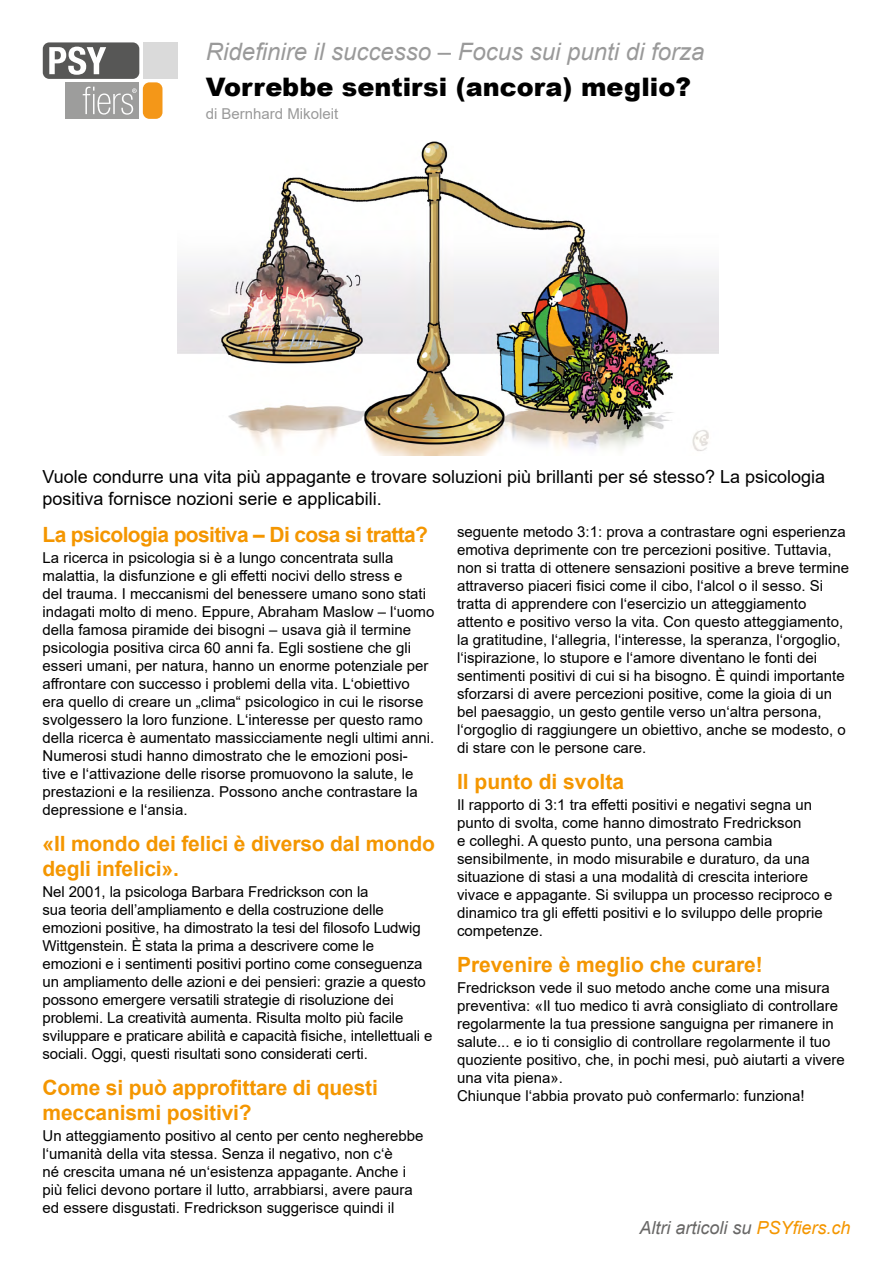
<style>
.page{position:relative;width:893px;height:1263px;background:#fff}
.page>*{position:absolute;margin:0;border:0;box-sizing:border-box;transform-origin:0 0}
.t1{font:900 25.5px "Arial";color:#000}
.t2{font:italic 24px "Arial";color:#9a9a9a}
.t3{font:700 21px/25.2px "Arial";letter-spacing:-.01em;color:#f49600}
.t4{font:700 21px "Arial";letter-spacing:-.03em;color:#f49600}
.t5{font:18px/21.6px "Arial";color:#000}
.t6{font:italic 18px "Arial";color:#686766}
.t7{font:15px/18px "Arial";color:#000}
.t8{font:15px "Arial";color:#9a9a9a}
.s1{color:#f49600}
</style>
<div class="page">
<div style="left:66px;top:82px;width:73px;height:37px;background:#9d9d9c"></div>
<div style="left:43px;top:42px;width:96px;height:37px;background:#575756;border-radius:6px"></div>
<div style="left:143px;top:82px;width:19px;height:37px;background:#f49718;border-radius:7px"></div>
<div style="left:143px;top:42px;width:34px;height:37px;background:#dadada"></div>
<svg style="left:49px;top:47px;width:57px;height:28px"></svg>
<svg style="left:83px;top:87px;width:54px;height:28px"></svg>
<img style="left:177px;top:141px;width:542px;height:315px">
<h2 class="t2" style="left:206px;top:36px;width:500px">Ridefinire il successo – Focus sui punti di forza</h2>
<h1 class="t1" style="left:206px;top:68px;width:487px">Vorrebbe sentirsi (ancora) meglio?</h1>
<p class="t8" style="left:206px;top:103px;width:134px">di Bernhard Mikoleit</p>
<p class="t5" style="left:43px;top:466px;width:784px">Vuole condurre una vita più appagante e trovare soluzioni più brillanti per sé stesso? La psicologia positiva fornisce nozioni serie e applicabili.</p>
<h3 class="t4" style="left:43px;top:519px;width:387px">La psicologia positiva – Di cosa si tratta?</h3>
<p class="t7" style="left:43px;top:548px;width:393px">La ricerca in psicologia si è a lungo concentrata sulla malattia, la disfunzione e gli effetti nocivi dello stress e<br>del trauma. I meccanismi del benessere umano sono stati indagati molto di meno. Eppure, Abraham Maslow – l‘uomo della famosa piramide dei bisogni – usava già il termine psicologia positiva circa 60 anni fa. Egli sostiene che gli esseri umani, per natura, hanno un enorme potenziale per affrontare con successo i problemi della vita. L‘obiettivo era quello di creare un „clima“ psicologico in cui le risorse svolgessero la loro funzione. L‘interesse per questo ramo della ricerca è aumentato massicciamente negli ultimi anni.<br>Numerosi studi hanno dimostrato che le emozioni posi&shy;tive e l‘attivazione delle risorse promuovono la salute, le prestazioni e la resilienza. Possono anche contrastare la depressione e l‘ansia.</p>
<h3 class="t3" style="left:43px;top:831px;width:394px">«Il mondo dei felici è diverso dal mondo degli infelici».</h3>
<p class="t7" style="left:43px;top:882px;width:391px">Nel 2001, la psicologa Barbara Fredrickson con la<br>sua teoria dell’ampliamento e della costruzione delle emozioni positive, ha dimostrato la tesi del filosofo Ludwig Wittgenstein. È stata la prima a descrivere come le emozioni e i sentimenti positivi portino come conseguenza un ampliamento delle azioni e dei pensieri: grazie a questo possono emergere versatili strategie di risoluzione dei problemi. La creatività aumenta. Risulta molto più facile sviluppare e praticare abilità e capacità fisiche, intellettuali e sociali. Oggi, questi risultati sono considerati certi.</p>
<h3 class="t3" style="left:43px;top:1075px;width:337px">Come si può approfittare di questi meccanismi positivi?</h3>
<p class="t7" style="left:43px;top:1126px;width:383px">Un atteggiamento positivo al cento per cento negherebbe l‘umanità della vita stessa. Senza il negativo, non c‘è<br>né crescita umana né un‘esistenza appagante. Anche i più felici devono portare il lutto, arrabbiarsi, avere paura ed essere disgustati. Fredrickson suggerisce quindi il</p>
<p class="t7" style="left:457px;top:523px;width:393px">seguente metodo 3:1: prova a contrastare ogni esperienza emotiva deprimente con tre percezioni positive. Tuttavia, non si tratta di ottenere sensazioni positive a breve termine attraverso piaceri fisici come il cibo, l‘alcol o il sesso. Si tratta di apprendere con l‘esercizio un atteggiamento attento e positivo verso la vita. Con questo atteggiamento, la gratitudine, l‘allegria, l‘interesse, la speranza, l‘orgoglio, l‘ispirazione, lo stupore e l‘amore diventano le fonti dei sentimenti positivi di cui si ha bisogno. È quindi importante sforzarsi di avere percezioni positive, come la gioia di un bel paesaggio, un gesto gentile verso un‘altra persona, l‘orgoglio di raggiungere un obiettivo, anche se modesto, o di stare con le persone care.</p>
<h3 class="t3" style="left:457px;top:769px;width:168px">Il punto di svolta</h3>
<p class="t7" style="left:457px;top:796px;width:377px">Il rapporto di 3:1 tra effetti positivi e negativi segna un punto di svolta, come hanno dimostrato Fredrickson<br>e colleghi. A questo punto, una persona cambia sensibilmente, in modo misurabile e duraturo, da una situazione di stasi a una modalità di crescita interiore vivace e appagante. Si sviluppa un processo reciproco e dinamico tra gli effetti positivi e lo sviluppo delle proprie competenze.</p>
<h3 class="t3" style="left:457px;top:952px;width:307px">Prevenire è meglio che curare!</h3>
<p class="t7" style="left:457px;top:979px;width:389px">Fredrickson vede il suo metodo anche come una misura preventiva: «Il tuo medico ti avrà consigliato di controllare regolarmente la tua pressione sanguigna per rimanere in salute... e io ti consiglio di controllare regolarmente il tuo quoziente positivo, che, in pochi mesi, può aiutarti a vivere una vita piena».<br>Chiunque l‘abbia provato può confermarlo: funziona!</p>
<p class="t6" style="left:639px;top:1215px;width:213px">Altri articoli su <span class="s1">PSYfiers.ch</span></p>
</div>
